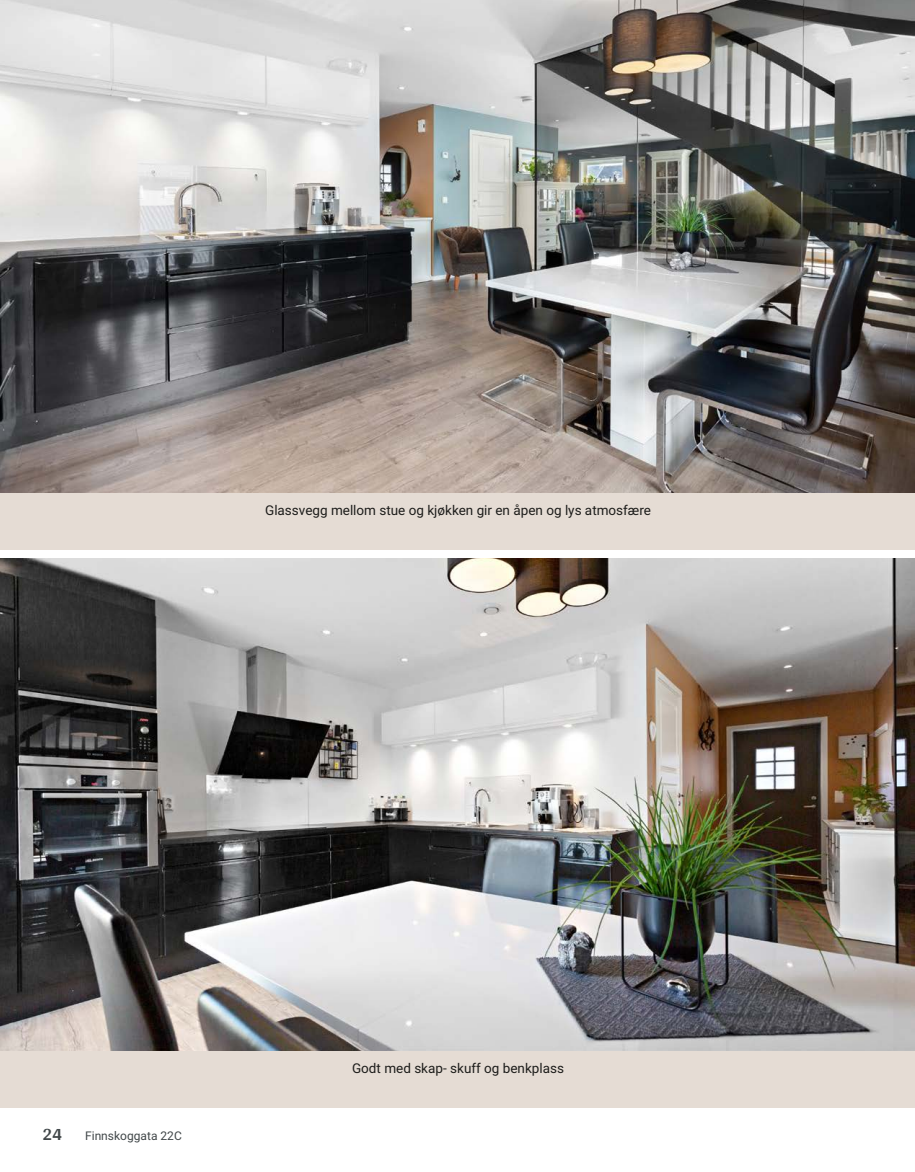
<style>
.page{position:relative;width:915px;height:1172px;background:#fff}
.page>*{position:absolute;margin:0;border:0;box-sizing:border-box;transform-origin:0 0}
.t1{font:700 18px "Arya";color:#414749}
.t2{font:13.5px "Roboto";color:#1d1d1b}
.t3{font:12px "Roboto";color:#414749}
</style>
<div class="page">
<div style="left:0;top:492px;width:914px;height:58px;background:#e5dcd4"></div>
<div style="left:0;top:1050px;width:914px;height:58px;background:#e5dcd4"></div>
<img style="left:0;top:0;width:914px;height:492px">
<img style="left:0;top:558px;width:914px;height:492px">
<hr style="left:914px;top:492px;width:1px;height:58px;background:#e5dcd4">
<hr style="left:914px;top:1050px;width:1px;height:58px;background:#e5dcd4">
<p class="t2" style="left:265px;top:501px;width:387px">Glassvegg mellom stue og kjøkken gir en åpen og lys atmosfære</p>
<h1 class="t1" style="left:43px;top:1123px;width:21px">24</h1>
<p class="t3" style="left:85px;top:1127px;width:98px">Finnskoggata 22C</p>
<p class="t2" style="left:352px;top:1059px;width:213px">Godt med skap‑ skuff og benkplass</p>
</div>
